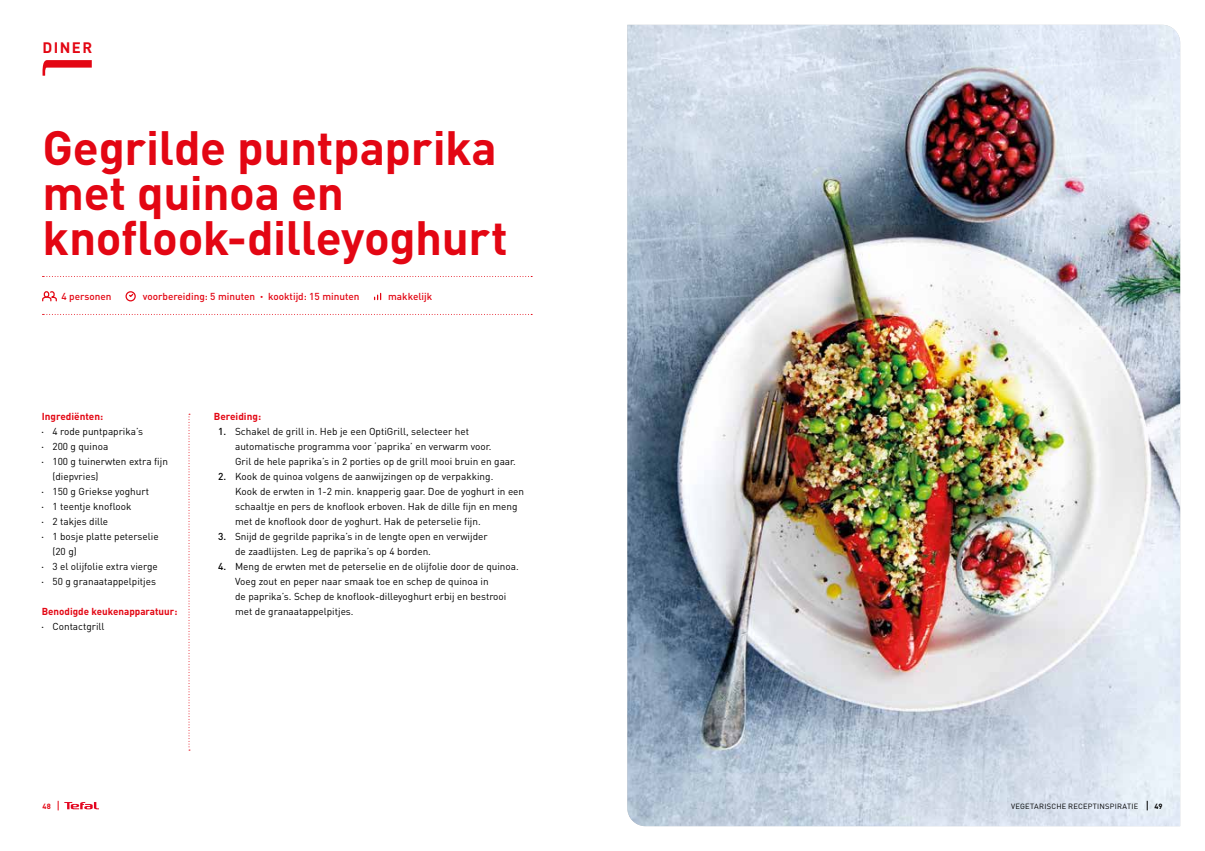
<style>
.page{position:relative;width:1205px;height:851px;background:#fff}
.page>*{position:absolute;margin:0;border:0;box-sizing:border-box;transform-origin:0 0}
.t1{font:700 47.5px/45px "DIN";letter-spacing:-.01em;color:#e30613}
.t2{font:700 15px "DIN";letter-spacing:.095em;color:#e30613}
.t3{font:10px/15px "DIN";color:#000}
.t4{font:500 10px "DIN";color:#e30613}
.t5{font:700 10px "DIN";color:#e30613}
.t6{font:7.5px "DIN";letter-spacing:.03em;color:#000}
.t7{font:700 7.5px "DIN";color:#e30613}
.t8{font:700 7.5px "DIN";color:#000}
.s1{font-size:6.25px}
.s2{font-family:"Myriad Pro";font-size:6.25px}
.s3{font-weight:500}
</style>
<div class="page">
<img style="left:627px;top:25px;width:553px;height:801px">
<svg style="left:189px;top:414px;width:1px;height:336px"></svg>
<svg style="left:42px;top:291px;width:15px;height:11px"></svg>
<div style="left:125px;top:291px;width:11px;height:10px;border:1px solid #e30613;border-radius:50%"></div>
<svg style="left:128px;top:292px;width:6px;height:5px"></svg>
<svg style="left:374px;top:293px;width:7px;height:6px"></svg>
<svg style="left:43px;top:314px;width:489px;height:1px"></svg>
<svg style="left:43px;top:276px;width:489px;height:1px"></svg>
<svg style="left:43px;top:60px;width:49px;height:16px"></svg>
<svg style="left:58px;top:800px;width:41px;height:10px"></svg>
<h2 class="t2" style="left:43px;top:38px;width:51px">DINER</h2>
<h1 class="t1" style="left:43px;top:123px;width:467px">Gegrilde puntpaprika met quinoa en knoflook-dilleyoghurt</h1>
<p class="t4" style="left:62px;top:290px;width:52px">4 personen</p>
<p class="t4" style="left:143px;top:290px;width:218px">voorbereiding: 5 minuten <span class="s1">•</span> kooktijd: 15 minuten</p>
<p class="t4" style="left:388px;top:290px;width:46px">makkelijk</p>
<p class="t5" style="left:42px;top:410px;width:63px">Ingrediënten:</p>
<p class="t3" style="left:42px;top:424px;width:103px"><span class="s2">•</span> 4 rode puntpaprika’s</p>
<p class="t3" style="left:42px;top:439px;width:68px"><span class="s2">•</span> 200 g quinoa</p>
<p class="t3" style="left:52px;top:454px;width:117px;text-indent:-11px"><span class="s2">•</span> 100 g tuinerwten extra fijn (diepvries)</p>
<p class="t3" style="left:42px;top:484px;width:109px"><span class="s2">•</span> 150 g Griekse yoghurt</p>
<p class="t3" style="left:42px;top:499px;width:91px"><span class="s2">•</span> 1 teentje knoflook</p>
<p class="t3" style="left:42px;top:514px;width:68px"><span class="s2">•</span> 2 takjes dille</p>
<p class="t3" style="left:52px;top:529px;width:108px;text-indent:-11px"><span class="s2">•</span> 1 bosje platte peterselie (20 g)</p>
<p class="t3" style="left:42px;top:559px;width:117px"><span class="s2">•</span> 3 el olijfolie extra vierge</p>
<p class="t3" style="left:42px;top:574px;width:116px"><span class="s2">•</span> 50 g granaatappelpitjes</p>
<p class="t5" style="left:42px;top:605px;width:137px">Benodigde keukenapparatuur:</p>
<p class="t3" style="left:42px;top:619px;width:64px"><span class="s2">•</span> Contactgrill</p>
<p class="t5" style="left:214px;top:410px;width:49px">Bereiding:</p>
<p class="t3" style="left:235px;top:424px;width:282px;text-indent:-17px"><span class="s3">1.</span> Schakel de grill in. Heb je een OptiGrill, selecteer het automatische programma voor ‘paprika’ en verwarm voor.<br>Gril de hele paprika’s in 2 porties op de grill mooi bruin en gaar.</p>
<p class="t3" style="left:235px;top:469px;width:291px;text-indent:-17px"><span class="s3">2.</span> Kook de quinoa volgens de aanwijzingen op de verpakking.<br>Kook de erwten in 1-2 min. knapperig gaar. Doe de yoghurt in een schaaltje en pers de knoflook erboven. Hak de dille fijn en meng met de knoflook door de yoghurt. Hak de peterselie fijn.</p>
<p class="t3" style="left:235px;top:529px;width:254px;text-indent:-17px"><span class="s3">3.</span> Snijd de gegrilde paprika’s in de lengte open en verwijder de zaadlijsten. Leg de paprika’s op 4 borden.</p>
<p class="t3" style="left:235px;top:559px;width:285px;text-indent:-17px"><span class="s3">4.</span> Meng de erwten met de peterselie en de olijfolie door de quinoa.<br>Voeg zout en peper naar smaak toe en schep de quinoa in<br>de paprika’s. Schep de knoflook-dilleyoghurt erbij en bestrooi met de granaatappelpitjes.</p>
<p class="t7" style="left:43px;top:801px;width:10px">48</p>
<p class="t6" style="left:1011px;top:801px;width:129px">VEGETARISCHE RECEPTINSPIRATIE</p>
<p class="t8" style="left:1154px;top:801px;width:10px">49</p>
</div>
